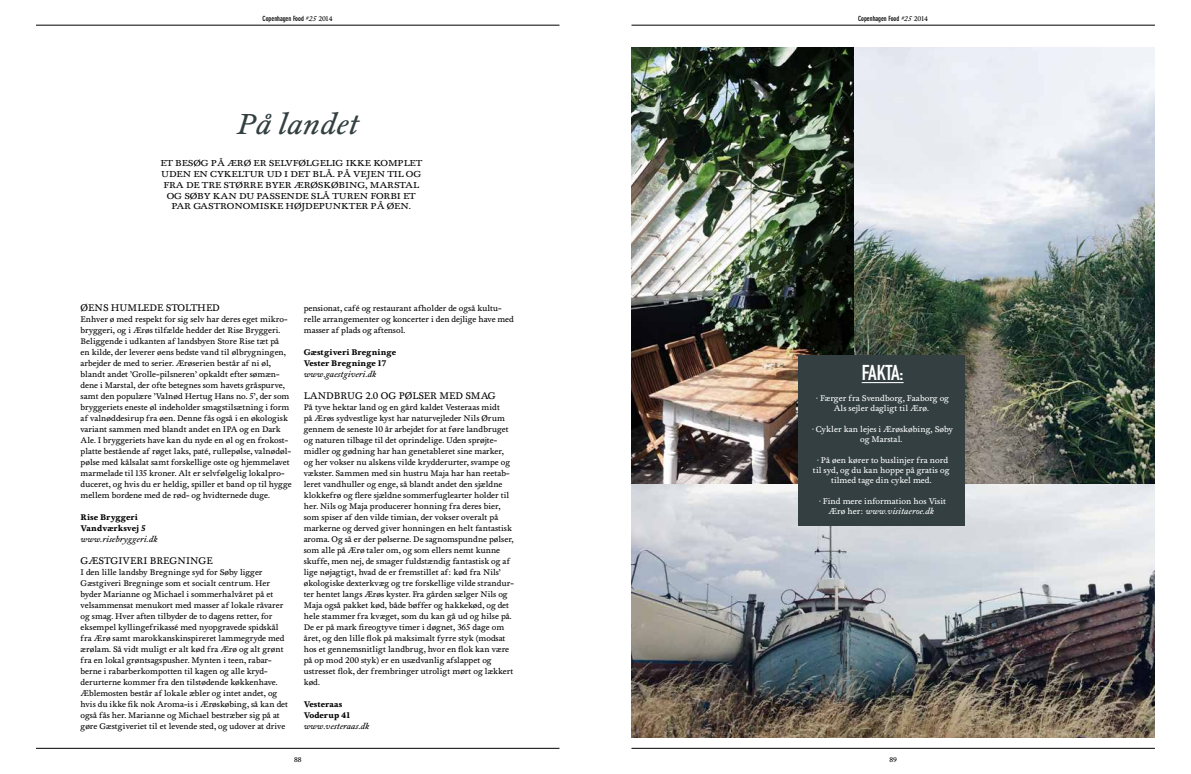
<style>
.page{position:relative;width:1191px;height:774px;background:#fff}
.page>*{position:absolute;margin:0;border:0;box-sizing:border-box;transform-origin:0 0}
.t1{font:italic 30px "Foundry Wilson";color:#333f41}
.t2{font:21.2px "DIN Engschrift";letter-spacing:-.035em;color:#fff}
.t3{font:10px "Foundry Wilson";color:#000}
.t4{font:9px/10.8px "Foundry Wilson";letter-spacing:-.01em;color:#000;text-align:center;scale:1.12 1}
.t5{font:8.6px/10.3px "Foundry Wilson";color:#fff;text-align:center}
.t6{font:8.5px/11px "Foundry Wilson";color:#000}
.t7{font:700 8.5px/11px "Foundry Wilson";color:#000}
.t8{font:italic 8.5px "Foundry Wilson";color:#000}
.t9{font:700 condensed 7px "DIN Neuzeit Grotesk";color:#000}
.t10{font:7px "Foundry Wilson";color:#000}
.s1{font-family:"Foundry Wilson";font-weight:400;font-style:italic;font-stretch:normal}
.s2{font-family:"Foundry Wilson";font-weight:400;font-stretch:normal}
.s3{font-style:italic}
</style>
<div class="page">
<hr style="left:631px;top:25px;width:524px;height:1px;background:#000">
<hr style="left:36px;top:25px;width:523px;height:1px;background:#000">
<hr style="left:36px;top:748px;width:523px;height:1px;background:#000">
<hr style="left:631px;top:748px;width:524px;height:1px;background:#000">
<img style="left:631px;top:47px;width:223px;height:438px">
<img style="left:854px;top:47px;width:301px;height:438px">
<img style="left:631px;top:485px;width:524px;height:253px">
<div style="left:798px;top:355px;width:166px;height:170px;background:#333f41"></div>
<hr style="left:861px;top:382px;width:42px;height:1px;background:#fff">
<p class="t9" style="left:262px;top:14px;width:72px">Copenhagen Food <span class="s1">#25</span> <span class="s2">2014</span></p>
<p class="t9" style="left:858px;top:14px;width:72px">Copenhagen Food <span class="s1">#25</span> <span class="s2">2014</span></p>
<h1 class="t1" style="left:237px;top:107px;width:123px">På landet</h1>
<p class="t4" style="left:160px;top:158px;width:235px">ET BESØG PÅ ÆRØ ER SELVFØLGELIG IKKE KOMPLET UDEN EN CYKELTUR UD I DET BLÅ. PÅ VEJEN TIL OG FRA DE TRE STØRRE BYER ÆRØSKØBING, MARSTAL OG SØBY KAN DU PASSENDE SLÅ TUREN FORBI ET PAR GASTRONOMISKE HØJDEPUNKTER PÅ ØEN.</p>
<p class="t3" style="left:81px;top:302px;width:141px">ØENS HUMLEDE STOLTHED</p>
<p class="t6" style="left:81px;top:314px;width:212px">Enhver ø med respekt for sig selv har deres eget mikro&shy;bryggeri, og i Ærøs tilfælde hedder det Rise Bryggeri.<br>Beliggende i udkanten af landsbyen Store Rise tæt på<br>en kilde, der leverer øens bedste vand til ølbrygningen, arbejder de med to serier. Ærøserien består af ni øl, blandt andet ’Grolle-pilsneren’ opkaldt efter sømæn&shy;dene i Marstal, der ofte betegnes som havets gråspurve, samt den populære ’Valnød Hertug Hans no. 5’, der som bryggeriets eneste øl indeholder smagstilsætning i form af valnøddesirup fra øen. Denne fås også i en økologisk variant sammen med blandt andet en IPA og en Dark Ale. I bryggeriets have kan du nyde en øl og en frokost&shy;platte bestående af røget laks, paté, rullepølse, valnødøl&shy;pølse med kålsalat samt forskellige oste og hjemmelavet marmelade til 135 kroner. Alt er selvfølgelig lokalpro&shy;duceret, og hvis du er heldig, spiller et band op til hygge mellem bordene med de rød- og hvidternede duge.</p>
<p class="t7" style="left:81px;top:512px;width:67px">Rise Bryggeri<br>Vandværksvej 5</p>
<p class="t8" style="left:81px;top:534px;width:78px">www.risebryggeri.dk</p>
<p class="t3" style="left:81px;top:555px;width:134px">GÆSTGIVERI BREGNINGE</p>
<p class="t6" style="left:81px;top:567px;width:209px">I den lille landsby Bregninge syd for Søby ligger Gæstgiveri Bregninge som et socialt centrum. Her byder Marianne og Michael i sommerhalvåret på et velsammensat menukort med masser af lokale råvarer og smag. Hver aften tilbyder de to dagens retter, for eksempel kyllingefrikassé med nyopgravede spidskål fra Ærø samt marokkanskinspireret lammegryde med ærølam. Så vidt muligt er alt kød fra Ærø og alt grønt fra en lokal grøntsagspusher. Mynten i teen, rabar&shy;berne i rabarberkompotten til kagen og alle kryd&shy;derurterne kommer fra den tilstødende køkkenhave.<br>Æblemosten består af lokale æbler og intet andet, og hvis du ikke fik nok Aroma-is i Ærøskøbing, så kan det også fås her. Marianne og Michael bestræber sig på at gøre Gæstgiveriet til et levende sted, og udover at drive</p>
<p class="t6" style="left:304px;top:303px;width:212px">pensionat, café og restaurant afholder de også kultu&shy;relle arrangementer og koncerter i den dejlige have med masser af plads og aftensol.</p>
<p class="t7" style="left:304px;top:347px;width:94px">Gæstgiveri Bregninge<br>Vester Bregninge 17</p>
<p class="t8" style="left:304px;top:369px;width:74px">www.gaestgiveri.dk</p>
<p class="t3" style="left:304px;top:390px;width:194px">LANDBRUG 2.0 OG PØLSER MED SMAG</p>
<p class="t6" style="left:304px;top:402px;width:211px">På tyve hektar land og en gård kaldet Vesteraas midt<br>på Ærøs sydvestlige kyst har naturvejleder Nils Ørum gennem de seneste 10 år arbejdet for at føre landbruget og naturen tilbage til det oprindelige. Uden sprøjte&shy;midler og gødning har han genetableret sine marker, og her vokser nu alskens vilde krydderurter, svampe og vækster. Sammen med sin hustru Maja har han reetab&shy;leret vandhuller og enge, så blandt andet den sjældne klokkefrø og flere sjældne sommerfuglearter holder til her. Nils og Maja producerer honning fra deres bier, som spiser af den vilde timian, der vokser overalt på markerne og derved giver honningen en helt fantastisk aroma. Og så er der pølserne. De sagnomspundne pølser, som alle på Ærø taler om, og som ellers nemt kunne skuffe, men nej, de smager fuldstændig fantastisk og af lige nøjagtigt, hvad de er fremstillet af: kød fra Nils’ økologiske dexterkvæg og tre forskellige vilde strandur&shy;ter hentet langs Ærøs kyster. Fra gården sælger Nils og Maja også pakket kød, både bøffer og hakkekød, og det hele stammer fra kvæget, som du kan gå ud og hilse på.<br>De er på mark fireogtyve timer i døgnet, 365 dage om året, og den lille flok på maksimalt fyrre styk (modsat hos et gennemsnitligt landbrug, hvor en flok kan være på op mod 200 styk) er en usædvanlig afslappet og ustresset flok, der frembringer utroligt mørt og lækkert kød.</p>
<p class="t7" style="left:304px;top:699px;width:48px">Vesteraas<br>Voderup 41</p>
<p class="t8" style="left:304px;top:721px;width:67px">www.vesteraas.dk</p>
<h2 class="t2" style="left:861px;top:361px;width:43px">FAKTA:</h2>
<p class="t5" style="left:816px;top:393px;width:134px">· Færger fra Svendborg, Faaborg og<br>Als sejler dagligt til Ærø.</p>
<p class="t5" style="left:812px;top:424px;width:143px">· Cykler kan lejes i Ærøskøbing, Søby og Marstal.</p>
<p class="t5" style="left:813px;top:455px;width:138px">· På øen kører to buslinjer fra nord til syd, og du kan hoppe på gratis og tilmed tage din cykel med.</p>
<p class="t5" style="left:819px;top:496px;width:129px">· Find mere information hos Visit<br>Ærø her: <span class="s3">www.visitaeroe.dk</span></p>
<p class="t10" style="left:294px;top:756px;width:9px">88</p>
<p class="t10" style="left:889px;top:756px;width:9px">89</p>
</div>
